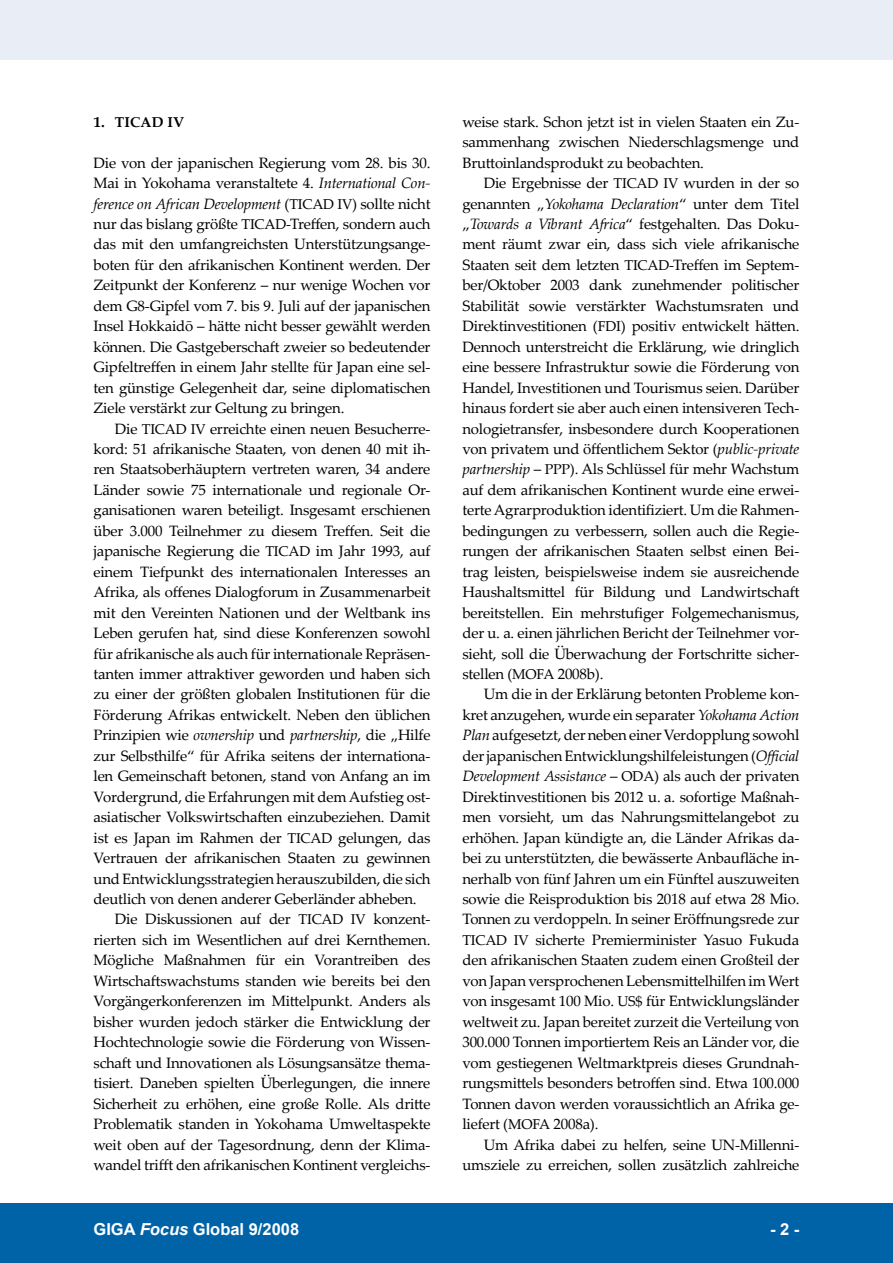
<style>
.page{position:relative;width:893px;height:1263px;background:#fff}
.page>*{position:absolute;margin:0;border:0;box-sizing:border-box;transform-origin:0 0}
.t1{font:700 16.5px "Arial";color:#fff}
.t2{font:15px/20.4px "Palatino Linotype";letter-spacing:-.015em;color:#000;text-align:justify}
.t3{font:700 14.25px "Palatino Linotype";letter-spacing:.01em;color:#000}
.s1{font-size:15px}
.s2{font-style:italic}
.s3{font-size:14.25px}
</style>
<div class="page">
<div style="left:0;top:1203px;width:893px;height:60px;background:#0063a8"></div>
<div style="left:0;top:0;width:893px;height:60px;background:#e8edf6"></div>
<p class="t3" style="left:94px;top:112px;width:92px"><span class="s1">1.</span> TICAD IV</p>
<p class="t2" style="left:94px;top:152px;width:339px">Die von der japanischen Regierung vom 28. bis 30.<br>Mai in Yokohama veranstaltete 4. <span class="s2">International Con&shy;ference on African Development</span> (<span class="s3">TICAD IV</span>) sollte nicht nur das bislang größte <span class="s3">TICAD</span>-Treffen, sondern auch das mit den umfangreichsten Unterstützungsange&shy;boten für den afrikanischen Kontinent werden. Der Zeitpunkt der Konferenz – nur wenige Wochen vor dem G8-Gipfel vom 7. bis 9. Juli auf der japanischen Insel Hokkaidō – hätte nicht besser gewählt werden können. Die Gastgeberschaft zweier so bedeutender Gipfeltreffen in einem Jahr stellte für Japan eine sel&shy;ten günstige Gelegenheit dar, seine diplomatischen Ziele verstärkt zur Geltung zu bringen.</p>
<p class="t2" style="left:115px;top:418px;width:317px">Die <span class="s3">TICAD IV</span> erreichte einen neuen Besucherre-</p>
<p class="t2" style="left:94px;top:438px;width:338px">kord: 51 afrikanische Staaten, von denen 40 mit ih-</p>
<p class="t2" style="left:94px;top:459px;width:338px">ren Staatsoberhäuptern vertreten waren, 34 andere</p>
<p class="t2" style="left:94px;top:479px;width:338px">Länder sowie 75 internationale und regionale Or-</p>
<p class="t2" style="left:94px;top:499px;width:338px">ganisationen waren beteiligt. Insgesamt erschienen</p>
<p class="t2" style="left:94px;top:520px;width:338px">über 3.000 Teilnehmer zu diesem Treffen. Seit die</p>
<p class="t2" style="left:94px;top:540px;width:338px">japanische Regierung die <span class="s3">TICAD</span> im Jahr 1993, auf</p>
<p class="t2" style="left:94px;top:561px;width:338px">einem Tiefpunkt des internationalen Interesses an</p>
<p class="t2" style="left:94px;top:581px;width:338px">Afrika, als offenes Dialogforum in Zusammenarbeit</p>
<p class="t2" style="left:94px;top:602px;width:338px">mit den Vereinten Nationen und der Weltbank ins</p>
<p class="t2" style="left:94px;top:622px;width:338px">Leben gerufen hat, sind diese Konferenzen sowohl</p>
<p class="t2" style="left:94px;top:643px;width:338px">für afrikanische als auch für internationale Repräsen-</p>
<p class="t2" style="left:94px;top:663px;width:338px">tanten immer attraktiver geworden und haben sich</p>
<p class="t2" style="left:94px;top:684px;width:338px">zu einer der größten globalen Institutionen für die</p>
<p class="t2" style="left:94px;top:704px;width:338px">Förderung Afrikas entwickelt. Neben den üblichen</p>
<p class="t2" style="left:94px;top:724px;width:338px">Prinzipien wie <span class="s2">ownership</span> und <span class="s2">partnership</span>, die „Hilfe</p>
<p class="t2" style="left:94px;top:745px;width:338px">zur Selbsthilfe“ für Afrika seitens der internationa-</p>
<p class="t2" style="left:94px;top:765px;width:339px">len Gemeinschaft betonen, stand von Anfang an im</p>
<p class="t2" style="left:94px;top:786px;width:338px">Vordergrund, die Erfahrungen mit dem Aufstieg ost-</p>
<p class="t2" style="left:94px;top:806px;width:338px">asiatischer Volkswirtschaften einzubeziehen. Damit</p>
<p class="t2" style="left:94px;top:827px;width:338px">ist es Japan im Rahmen der <span class="s3">TICAD</span> gelungen, das</p>
<p class="t2" style="left:94px;top:847px;width:338px">Vertrauen der afrikanischen Staaten zu gewinnen</p>
<p class="t2" style="left:94px;top:868px;width:338px">und Entwicklungsstrategien herauszubilden, die sich</p>
<p class="t2" style="left:94px;top:888px;width:325px">deutlich von denen anderer Geberländer abheben.</p>
<p class="t2" style="left:115px;top:908px;width:317px">Die Diskussionen auf der <span class="s3">TICAD IV</span> konzent-</p>
<p class="t2" style="left:94px;top:929px;width:338px">rierten sich im Wesentlichen auf drei Kernthemen.</p>
<p class="t2" style="left:94px;top:949px;width:338px">Mögliche Maßnahmen für ein Vorantreiben des</p>
<p class="t2" style="left:94px;top:970px;width:338px">Wirtschaftswachstums standen wie bereits bei den</p>
<p class="t2" style="left:94px;top:990px;width:338px">Vorgängerkonferenzen im Mittelpunkt. Anders als</p>
<p class="t2" style="left:94px;top:1011px;width:338px">bisher wurden jedoch stärker die Entwicklung der</p>
<p class="t2" style="left:94px;top:1031px;width:338px">Hochtechnologie sowie die Förderung von Wissen-</p>
<p class="t2" style="left:94px;top:1052px;width:338px">schaft und Innovationen als Lösungsansätze thema-</p>
<p class="t2" style="left:94px;top:1072px;width:338px">tisiert. Daneben spielten Überlegungen, die innere</p>
<p class="t2" style="left:94px;top:1093px;width:338px">Sicherheit zu erhöhen, eine große Rolle. Als dritte</p>
<p class="t2" style="left:94px;top:1113px;width:338px">Problematik standen in Yokohama Umweltaspekte</p>
<p class="t2" style="left:94px;top:1133px;width:338px">weit oben auf der Tagesordnung, denn der Klima-</p>
<p class="t2" style="left:94px;top:1154px;width:338px">wandel trifft den afrikanischen Kontinent vergleichs-</p>
<p class="t2" style="left:462px;top:111px;width:338px">weise stark. Schon jetzt ist in vielen Staaten ein Zu&shy;sammenhang zwischen Niederschlagsmenge und Bruttoinlandsprodukt zu beobachten.</p>
<p class="t2" style="left:462px;top:172px;width:338px;text-indent:21px">Die Ergebnisse der <span class="s3">TICAD IV</span> wurden in der so genannten „<span class="s2">Yokohama Declaration</span>“ unter dem Titel „<span class="s2">Towards a Vibrant Africa</span>“ festgehalten. Das Doku&shy;ment räumt zwar ein, dass sich viele afrikanische Staaten seit dem letzten <span class="s3">TICAD</span>-Treffen im Septem&shy;ber/Oktober 2003 dank zunehmender politischer Stabilität sowie verstärkter Wachstumsraten und Direktinvestitionen (<span class="s3">FDI</span>) positiv entwickelt hätten.<br>Dennoch unterstreicht die Erklärung, wie dringlich eine bessere Infrastruktur sowie die Förderung von Handel, Investitionen und Tourismus seien. Darüber hinaus fordert sie aber auch einen intensiveren Tech&shy;nologietransfer, insbesondere durch Kooperationen von privatem und öffentlichem Sektor (<span class="s2">public-private partnership</span> – <span class="s3">PPP</span>). Als Schlüssel für mehr Wachstum auf dem afrikanischen Kontinent wurde eine erwei&shy;terte Agrarproduktion identifiziert. Um die Rahmen&shy;bedingungen zu verbessern, sollen auch die Regie&shy;rungen der afrikanischen Staaten selbst einen Bei&shy;trag leisten, beispielsweise indem sie ausreichende Haushaltsmittel für Bildung und Landwirtschaft bereitstellen. Ein mehrstufiger Folgemechanismus, der u. a. einen jährlichen Bericht der Teilnehmer vor&shy;sieht, soll die Überwachung der Fortschritte sicher&shy;stellen (<span class="s3">MOFA</span> 2008b).</p>
<p class="t2" style="left:462px;top:684px;width:339px;text-indent:21px">Um die in der Erklärung betonten Probleme kon&shy;kret anzugehen, wurde ein separater <span class="s2">Yokohama Action Plan</span> aufgesetzt, der neben einer Verdopplung sowohl der japanischen Entwicklungshilfeleistungen (<span class="s2">Official Development Assistance</span> – <span class="s3">ODA</span>) als auch der privaten Direktinvestitionen bis 2012 u. a. sofortige Maßnah&shy;men vorsieht, um das Nahrungsmittelangebot zu erhöhen. Japan kündigte an, die Länder Afrikas da&shy;bei zu unterstützten, die bewässerte Anbaufläche in&shy;nerhalb von fünf Jahren um ein Fünftel auszuweiten sowie die Reisproduktion bis 2018 auf etwa 28 Mio.<br>Tonnen zu verdoppeln. In seiner Eröffnungsrede zur <span class="s3">TICAD IV</span> sicherte Premierminister Yasuo Fukuda den afrikanischen Staaten zudem einen Großteil der von Japan versprochenen Lebensmittelhilfen im Wert von insgesamt 100 Mio. <span class="s3">US$</span> für Entwicklungsländer weltweit zu. Japan bereitet zurzeit die Verteilung von 300.000 Tonnen importiertem Reis an Länder vor, die vom gestiegenen Weltmarktpreis dieses Grundnah&shy;rungsmittels besonders betroffen sind. Etwa 100.000<br>Tonnen davon werden voraussichtlich an Afrika ge&shy;liefert (<span class="s3">MOFA</span> 2008a).</p>
<p class="t2" style="left:462px;top:1133px;width:338px;text-align:right">Um Afrika dabei zu helfen, seine UN-Millenni&shy;umsziele zu erreichen, sollen zusätzlich zahlreiche</p>
<p class="t1" style="left:94px;top:1218px;width:207px">GIGA <span class="s2">Focus</span> Global 9/2008</p>
<p class="t1" style="left:770px;top:1218px;width:31px">- -</p>
</div>
